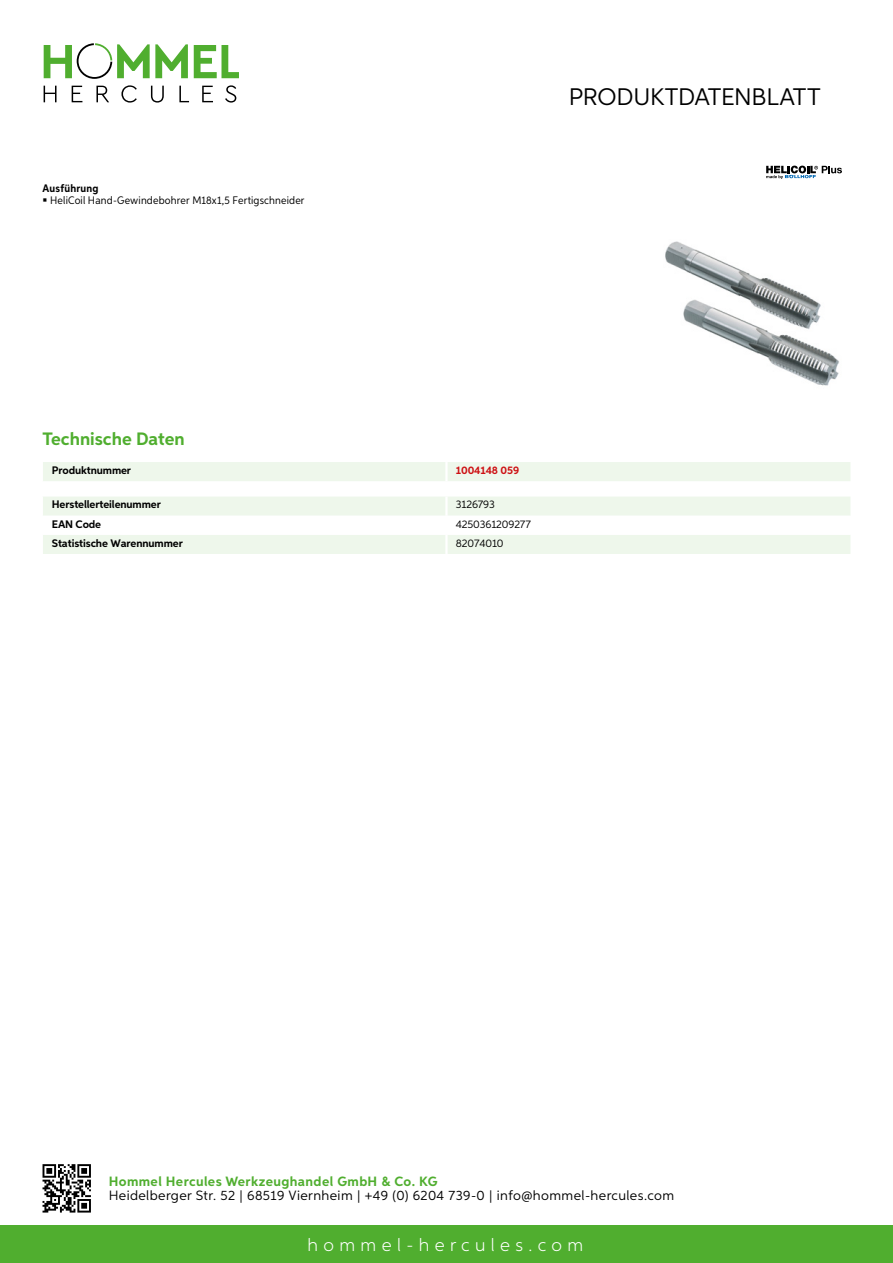
<style>
.page{position:relative;width:893px;height:1263px;background:#fff}
.page>*{position:absolute;margin:0;border:0;box-sizing:border-box;transform-origin:0 0}
.t1{font:24px "Aspira";letter-spacing:-.01em;color:#000}
.t2{font:300 18px "Aspira";letter-spacing:.3em;color:#fff}
.t3{font:700 18px "Aspira";color:#50ae2f}
.t4{font:13.5px "Aspira";letter-spacing:.03em;color:#000}
.t5{font:700 13.5px "Aspira";letter-spacing:.03em;color:#50ae2f}
.t6{font:700 10.95px "Aspira";letter-spacing:-.01em;color:#000}
.t7{font:10.95px "Aspira Nar";letter-spacing:.015em;color:#000}
.t8{font:10.95px "Aspira";letter-spacing:-.01em;color:#000}
.t9{font:700 10.95px "Aspira";letter-spacing:-.01em;color:#cd1013}
.t10{font:700 10.95px "Aspira Nar";letter-spacing:.02em;color:#000}
</style>
<div class="page">
<div style="left:0;top:1226px;width:893px;height:37px;background:#50ae2f"></div>
<svg style="left:43px;top:1164px;width:48px;height:48px"></svg>
<svg style="left:194px;top:45px;width:45px;height:33px"></svg>
<svg style="left:44px;top:43px;width:144px;height:36px"></svg>
<svg style="left:44px;top:86px;width:13px;height:16px"></svg>
<svg style="left:72px;top:86px;width:10px;height:16px"></svg>
<svg style="left:96px;top:86px;width:13px;height:16px"></svg>
<svg style="left:121px;top:85px;width:16px;height:18px"></svg>
<svg style="left:151px;top:86px;width:13px;height:17px"></svg>
<svg style="left:179px;top:86px;width:10px;height:16px"></svg>
<svg style="left:202px;top:86px;width:11px;height:16px"></svg>
<svg style="left:225px;top:85px;width:11px;height:18px"></svg>
<div style="left:43px;top:462px;width:807px;height:19px;background:#eef7eb"></div>
<hr style="left:445px;top:462px;width:3px;height:19px;background:#fff">
<svg style="left:43px;top:497px;width:807px;height:57px"></svg>
<hr style="left:445px;top:535px;width:3px;height:19px;background:#fff">
<img style="left:665px;top:241px;width:174px;height:145px">
<svg style="left:766px;top:166px;width:76px;height:13px"></svg>
<p class="t10" style="left:43px;top:181px;width:58px">Ausführung</p>
<p class="t7" style="left:50px;top:194px;width:256px">HeliCoil Hand-Gewindebohrer M18x1,5 Fertigschneider</p>
<h1 class="t1" style="left:569px;top:82px;width:253px">Produktdatenblatt</h1>
<h2 class="t3" style="left:43px;top:428px;width:144px">Technische Daten</h2>
<p class="t6" style="left:52px;top:463px;width:81px">Produktnummer</p>
<p class="t9" style="left:456px;top:463px;width:65px">1004148 059</p>
<p class="t6" style="left:52px;top:498px;width:111px">Herstellerteilenummer</p>
<p class="t8" style="left:456px;top:498px;width:40px">3126793</p>
<p class="t6" style="left:52px;top:517px;width:51px">EAN Code</p>
<p class="t8" style="left:456px;top:517px;width:76px">4250361209277</p>
<p class="t6" style="left:52px;top:536px;width:132px">Statistische Warennummer</p>
<p class="t8" style="left:456px;top:536px;width:49px">82074010</p>
<p class="t5" style="left:109px;top:1172px;width:330px">Hommel Hercules Werkzeughandel GmbH &amp; Co. KG</p>
<p class="t4" style="left:109px;top:1187px;width:567px">Heidelberger Str. 52 | 68519 Viernheim | +49 (0) 6204 739-0 | info@hommel-hercules.com</p>
<h2 class="t2" style="left:307px;top:1234px;width:277px">hommel-hercules.com</h2>
</div>
